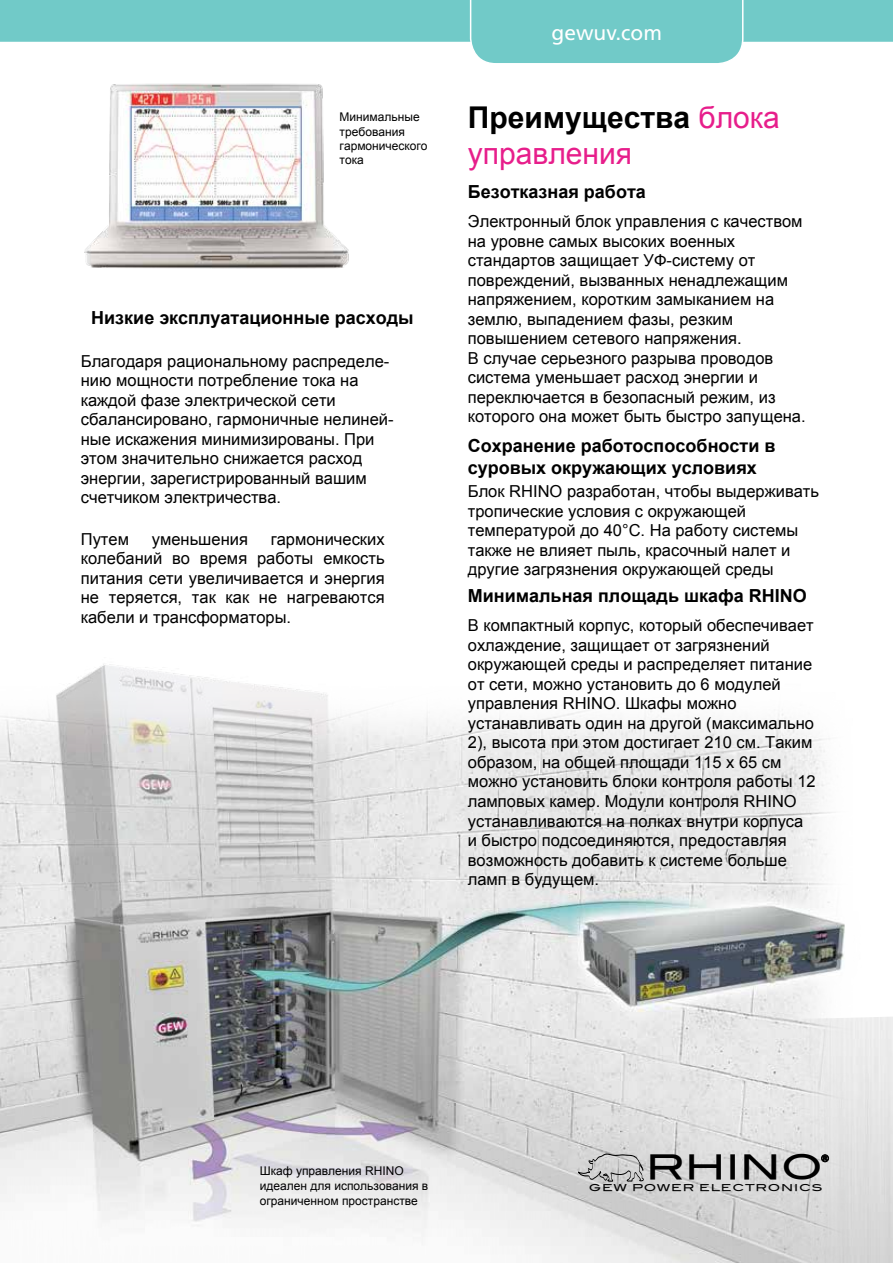
<style>
.page{position:relative;width:893px;height:1263px;background:#fff}
.page>*{position:absolute;margin:0;border:0;box-sizing:border-box;transform-origin:0 0}
.t1{font:33.6px "Blair Md ITCTT Medium";color:#000;scale:1.15 1}
.t2{font:30px/36px "Arial";color:#e71e8b}
.t3{font:21px "Frutiger LT";color:#fff}
.t4{font:700 18px/21.6px "Arial";color:#000}
.t5{font:16.5px/19.5px "Arial";color:#000}
.t6{font:12px/14.4px "Arial";color:#000}
.t7{font:9.45px "Blair Md ITCTT Medium";letter-spacing:.065em;color:#000;scale:1.21 1}
.s1{font-weight:700;color:#000}
</style>
<div class="page">
<img style="left:0;top:664px;width:877px;height:599px">
<svg style="left:0;top:0;width:893px;height:63px"></svg>
<img style="left:84px;top:83px;width:265px;height:186px">
<svg style="left:578px;top:1153px;width:66px;height:29px;background:#b9b9b9"></svg>
<svg style="left:821px;top:1155px;width:8px;height:7px"></svg>
<div style="left:821px;top:1155px;width:8px;height:7px;border:1px solid #010101;border-radius:50%"></div>
<p class="t6" style="left:340px;top:110px;width:89px">Минимальные требования гармонического тока</p>
<p class="t4" style="left:91px;top:307px;width:324px">Низкие эксплуатационные расходы</p>
<p class="t5" style="left:81px;top:351px;width:314px">Благодаря рациональному распределе&shy;нию мощности потребление тока на каждой фазе электрической сети сбалансировано, гармоничные нелиней&shy;ные искажения минимизированы. При этом значительно снижается расход энергии, зарегистрированный вашим счетчиком электричества.</p>
<p class="t5" style="left:81px;top:529px;width:50px">Путем</p>
<p class="t5" style="left:152px;top:529px;width:98px">уменьшения</p>
<p class="t5" style="left:81px;top:529px;width:305px;text-align:justify;text-indent:190px">гармонических колебаний во время работы емкость питания сети увеличивается и энергия не теряется, так как не нагреваются кабели и трансформаторы.</p>
<p class="t3" style="left:552px;top:20px;width:112px">gewuv.com</p>
<h2 class="t2" style="left:468px;top:100px;width:313px"><span class="s1">Преимущества</span> блока управления</h2>
<p class="t4" style="left:468px;top:181px;width:180px">Безотказная работа</p>
<p class="t5" style="left:468px;top:212px;width:339px">Электронный блок управления с качеством на уровне самых высоких военных стандартов защищает УФ-систему от повреждений, вызванных ненадлежащим напряжением, коротким замыканием на землю, выпадением фазы, резким повышением сетевого напряжения.<br>В случае серьезного разрыва проводов система уменьшает расход энергии и переключается в безопасный режим, из которого она может быть быстро запущена.</p>
<p class="t4" style="left:468px;top:435px;width:309px">Сохранение работоспособности в суровых окружающих условиях</p>
<p class="t5" style="left:468px;top:482px;width:353px">Блок RHINO разработан, чтобы выдерживать тропические условия с окружающей температурой до 40°C. На работу системы также не влияет пыль, красочный налет и другие загрязнения окружающей среды</p>
<p class="t4" style="left:468px;top:585px;width:340px">Минимальная площадь шкафа RHINO</p>
<p class="t5" style="left:468px;top:616px;width:349px">В компактный корпус, который обеспечивает охлаждение, защищает от загрязнений окружающей среды и распределяет питание от сети, можно установить до 6 модулей управления RHINO. Шкафы можно устанавливать один на другой (максимально 2), высота при этом достигает 210 см. Таким образом, на общей площади 115 х 65 см можно установить блоки контроля работы 12 ламповых камер. Модули контроля RHINO устанавливаются на полках внутри корпуса и быстро подсоединяются, предоставляя возможность добавить к системе больше ламп в будущем.</p>
<p class="t6" style="left:260px;top:1163px;width:170px;line-height:15px">Шкаф управления RHINO идеален для использования в</p>
<p class="t6" style="left:260px;top:1193px;width:160px">ограниченном пространстве</p>
<h1 class="t1" style="left:646px;top:1139px;width:156px">RHINO</h1>
<p class="t7" style="left:589px;top:1180px;width:195px">GEW POWER ELECTRONICS</p>
</div>
